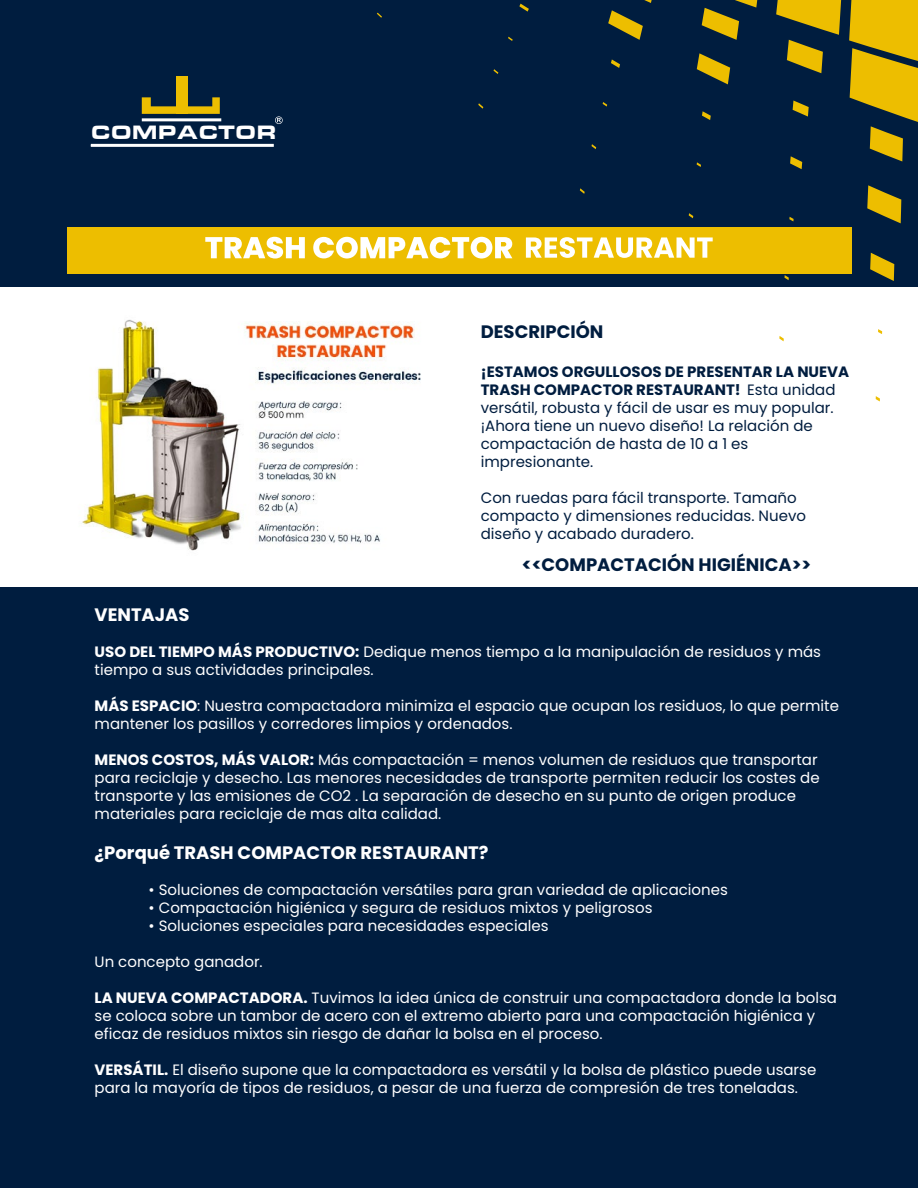
<style>
.page{position:relative;width:918px;height:1188px;background:#001d3f}
.page>*{position:absolute;margin:0;border:0;box-sizing:border-box;transform-origin:0 0}
.t1{font:900 19.95px "Eurostile Extended";color:#fff}
.t2{font:700 18px "Poppins";color:#fff}
.t3{font:700 18px "Poppins";color:#001d3f}
.t4{font:15px/18px "Poppins";color:#fff}
.t5{font:15px/18px "Poppins";color:#001d3f}
.s1{font-weight:700}
</style>
<div class="page">
<div style="left:0;top:287px;width:918px;height:299px;background:#fff"></div>
<svg style="left:776px;top:0;width:65px;height:73px"></svg>
<svg style="left:702px;top:0;width:56px;height:40px"></svg>
<svg style="left:644px;top:0;width:8px;height:3px"></svg>
<svg style="left:849px;top:0;width:69px;height:161px"></svg>
<svg style="left:793px;top:101px;width:16px;height:16px"></svg>
<svg style="left:697px;top:53px;width:33px;height:31px"></svg>
<svg style="left:608px;top:10px;width:35px;height:30px"></svg>
<svg style="left:867px;top:185px;width:34px;height:38px"></svg>
<svg style="left:790px;top:156px;width:12px;height:13px"></svg>
<svg style="left:702px;top:111px;width:9px;height:9px"></svg>
<svg style="left:611px;top:59px;width:9px;height:9px"></svg>
<svg style="left:519px;top:4px;width:10px;height:8px"></svg>
<svg style="left:870px;top:253px;width:24px;height:28px"></svg>
<svg style="left:789px;top:217px;width:5px;height:4px"></svg>
<svg style="left:697px;top:162px;width:4px;height:5px"></svg>
<svg style="left:603px;top:102px;width:4px;height:5px"></svg>
<svg style="left:508px;top:37px;width:5px;height:4px"></svg>
<svg style="left:878px;top:329px;width:4px;height:5px"></svg>
<svg style="left:784px;top:275px;width:5px;height:5px"></svg>
<svg style="left:689px;top:213px;width:4px;height:5px"></svg>
<svg style="left:592px;top:144px;width:4px;height:5px"></svg>
<svg style="left:494px;top:69px;width:4px;height:5px"></svg>
<svg style="left:876px;top:396px;width:4px;height:5px"></svg>
<svg style="left:779px;top:336px;width:5px;height:5px"></svg>
<svg style="left:580px;top:188px;width:5px;height:6px"></svg>
<svg style="left:478px;top:103px;width:5px;height:6px"></svg>
<svg style="left:377px;top:13px;width:5px;height:5px"></svg>
<hr style="left:142px;top:118px;width:79px;height:3px;background:#fff">
<hr style="left:91px;top:144px;width:183px;height:3px;background:#fff">
<svg style="left:142px;top:97px;width:78px;height:17px"></svg>
<div style="left:176px;top:76px;width:12px;height:38px;background:#edbe00"></div>
<svg style="left:275px;top:116px;width:8px;height:8px"></svg>
<div style="left:67px;top:227px;width:784px;height:47px;background:#edbe00"></div>
<svg style="left:205px;top:237px;width:100px;height:22px"></svg>
<svg style="left:313px;top:237px;width:199px;height:22px"></svg>
<svg style="left:526px;top:237px;width:187px;height:21px"></svg>
<img style="left:82px;top:319px;width:339px;height:232px">
<h1 class="t1" style="left:91px;top:121px;width:187px">COMPACTOR</h1>
<p class="t3" style="left:481px;top:321px;width:124px">DESCRIPCIÓN</p>
<p class="t5" style="left:481px;top:363px;width:370px"><span class="s1">¡ESTAMOS ORGULLOSOS DE PRESENTAR LA NUEVA TRASH COMPACTOR RESTAURANT!</span> Esta unidad versátil, robusta y fácil de usar es muy popular. ¡Ahora tiene un nuevo diseño! La relación de compactación de hasta de 10 a 1 es impresionante.</p>
<p class="t5" style="left:481px;top:489px;width:327px">Con ruedas para fácil transporte. Tamaño compacto y dimensiones reducidas. Nuevo diseño y acabado duradero.</p>
<p class="t3" style="left:522px;top:554px;width:291px">&lt;&lt;COMPACTACIÓN HIGIÉNICA&gt;&gt;</p>
<p class="t2" style="left:95px;top:605px;width:97px">VENTAJAS</p>
<p class="t4" style="left:95px;top:643px;width:728px"><span class="s1">USO DEL TIEMPO MÁS PRODUCTIVO:</span> Dedique menos tiempo a la manipulación de residuos y más tiempo a sus actividades principales.</p>
<p class="t4" style="left:95px;top:697px;width:746px"><span class="s1">MÁS ESPACIO</span>: Nuestra compactadora minimiza el espacio que ocupan los residuos, lo que permite mantener los pasillos y corredores limpios y ordenados.</p>
<p class="t4" style="left:95px;top:751px;width:727px"><span class="s1">MENOS COSTOS, MÁS VALOR:</span> Más compactación = menos volumen de residuos que transportar para reciclaje y desecho. Las menores necesidades de transporte permiten reducir los costes de transporte y las emisiones de CO2 . La separación de desecho en su punto de origen produce materiales para reciclaje de mas alta calidad.</p>
<p class="t2" style="left:95px;top:842px;width:395px">¿Porqué TRASH COMPACTOR RESTAURANT?</p>
<p class="t4" style="left:149px;top:881px;width:581px">• Soluciones de compactación versátiles para gran variedad de aplicaciones</p>
<p class="t4" style="left:149px;top:899px;width:505px">• Compactación higiénica y segura de residuos mixtos y peligrosos</p>
<p class="t4" style="left:149px;top:917px;width:402px">• Soluciones especiales para necesidades especiales</p>
<p class="t4" style="left:95px;top:953px;width:170px">Un concepto ganador.</p>
<p class="t4" style="left:95px;top:989px;width:744px"><span class="s1">LA NUEVA COMPACTADORA.</span> Tuvimos la idea única de construir una compactadora donde la bolsa se coloca sobre un tambor de acero con el extremo abierto para una compactación higiénica y eficaz de residuos mixtos sin riesgo de dañar la bolsa en el proceso.</p>
<p class="t4" style="left:95px;top:1061px;width:723px"><span class="s1">VERSÁTIL.</span> El diseño supone que la compactadora es versátil y la bolsa de plástico puede usarse para la mayoría de tipos de residuos, a pesar de una fuerza de compresión de tres toneladas.</p>
</div>
